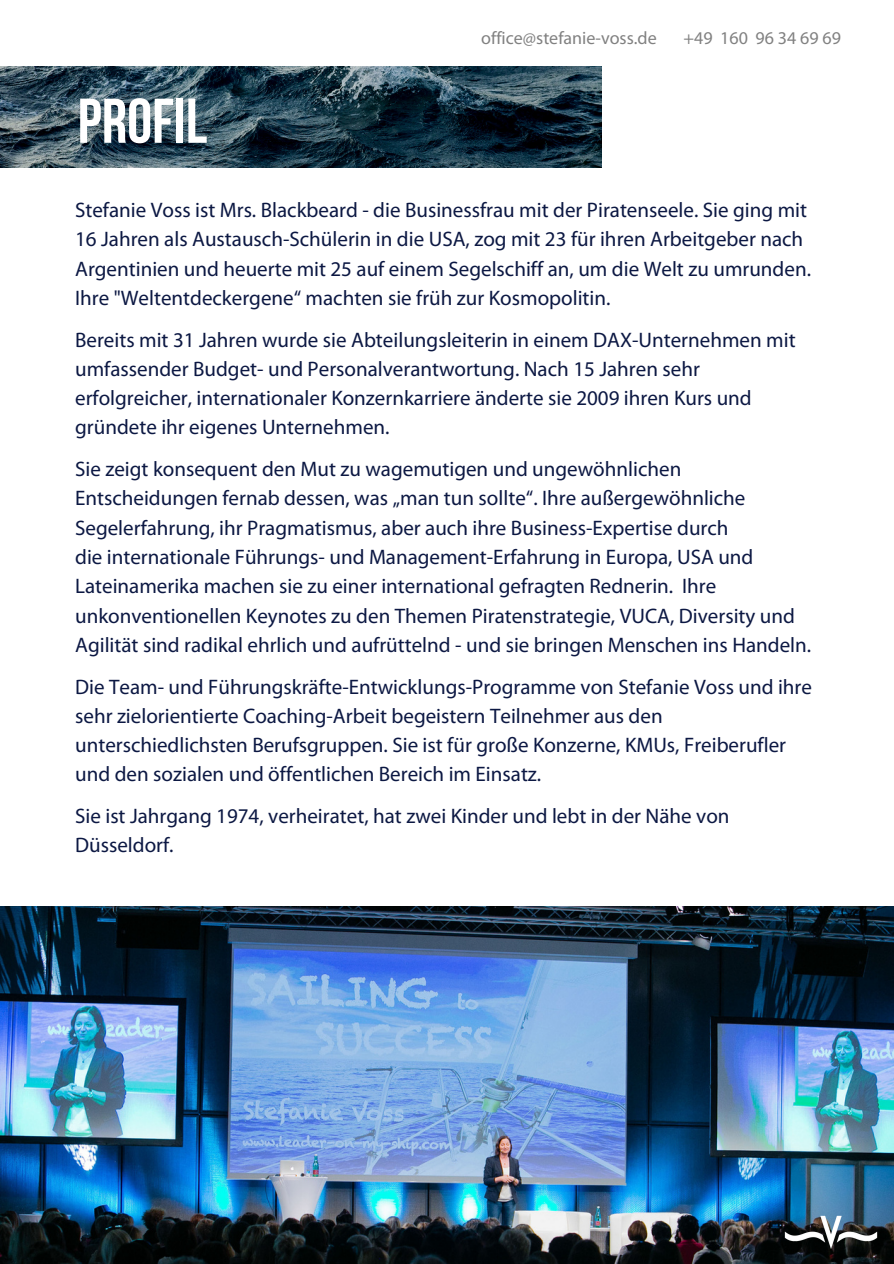
<style>
.page{position:relative;width:894px;height:1264px;background:#fff}
.page>*{position:absolute;margin:0;border:0;box-sizing:border-box;transform-origin:0 0}
.t1{font:700 63px "Bebas Neue";color:#fff}
.t2{font:21px/29.2px "Myriad Pro";color:#0c1843}
.t3{font:18px "Myriad Pro";color:#818181}
</style>
<div class="page">
<img style="left:0;top:67px;width:601px;height:101px">
<img style="left:0;top:906px;width:893px;height:357px">
<img style="left:783px;top:1214px;width:95px;height:36px">
<p class="t1" style="left:78px;top:95px;width:131px">PROFIL</p>
<p class="t3" style="left:481px;top:30px;width:177px">office@stefanie-voss.de</p>
<p class="t3" style="left:683px;top:30px;width:159px">+49 160 96 34 69 69</p>
<p class="t2" style="left:75px;top:197px;width:737px">Stefanie Voss ist Mrs. Blackbeard - die Businessfrau mit der Piratenseele. Sie ging mit 16 Jahren als Austausch-Schülerin in die USA, zog mit 23 für ihren Arbeitgeber nach Argentinien und heuerte mit 25 auf einem Segelschiff an, um die Welt zu umrunden.<br>Ihre "Weltentdeckergene“ machten sie früh zur Kosmopolitin.</p>
<p class="t2" style="left:75px;top:327px;width:721px">Bereits mit 31 Jahren wurde sie Abteilungsleiterin in einem DAX-Unternehmen mit umfassender Budget- und Personalverantwortung. Nach 15 Jahren sehr erfolgreicher, internationaler Konzernkarriere änderte sie 2009 ihren Kurs und gründete ihr eigenes Unternehmen.</p>
<p class="t2" style="left:75px;top:456px;width:737px">Sie zeigt konsequent den Mut zu wagemutigen und ungewöhnlichen Entscheidungen fernab dessen, was „man tun sollte“. Ihre außergewöhnliche Segelerfahrung, ihr Pragmatismus, aber auch ihre Business-Expertise durch<br>die internationale Führungs- und Management-Erfahrung in Europa, USA und Lateinamerika machen sie zu einer international gefragten Rednerin. Ihre unkonventionellen Keynotes zu den Themen Piratenstrategie, VUCA, Diversity und Agilität sind radikal ehrlich und aufrüttelnd - und sie bringen Menschen ins Handeln.</p>
<p class="t2" style="left:75px;top:673px;width:738px">Die Team- und Führungskräfte-Entwicklungs-Programme von Stefanie Voss und ihre sehr zielorientierte Coaching-Arbeit begeistern Teilnehmer aus den unterschiedlichsten Berufsgruppen. Sie ist für große Konzerne, KMUs, Freiberufler und den sozialen und öffentlichen Bereich im Einsatz.</p>
<p class="t2" style="left:75px;top:803px;width:655px">Sie ist Jahrgang 1974, verheiratet, hat zwei Kinder und lebt in der Nähe von<br>Düsseldorf.</p>
</div>
